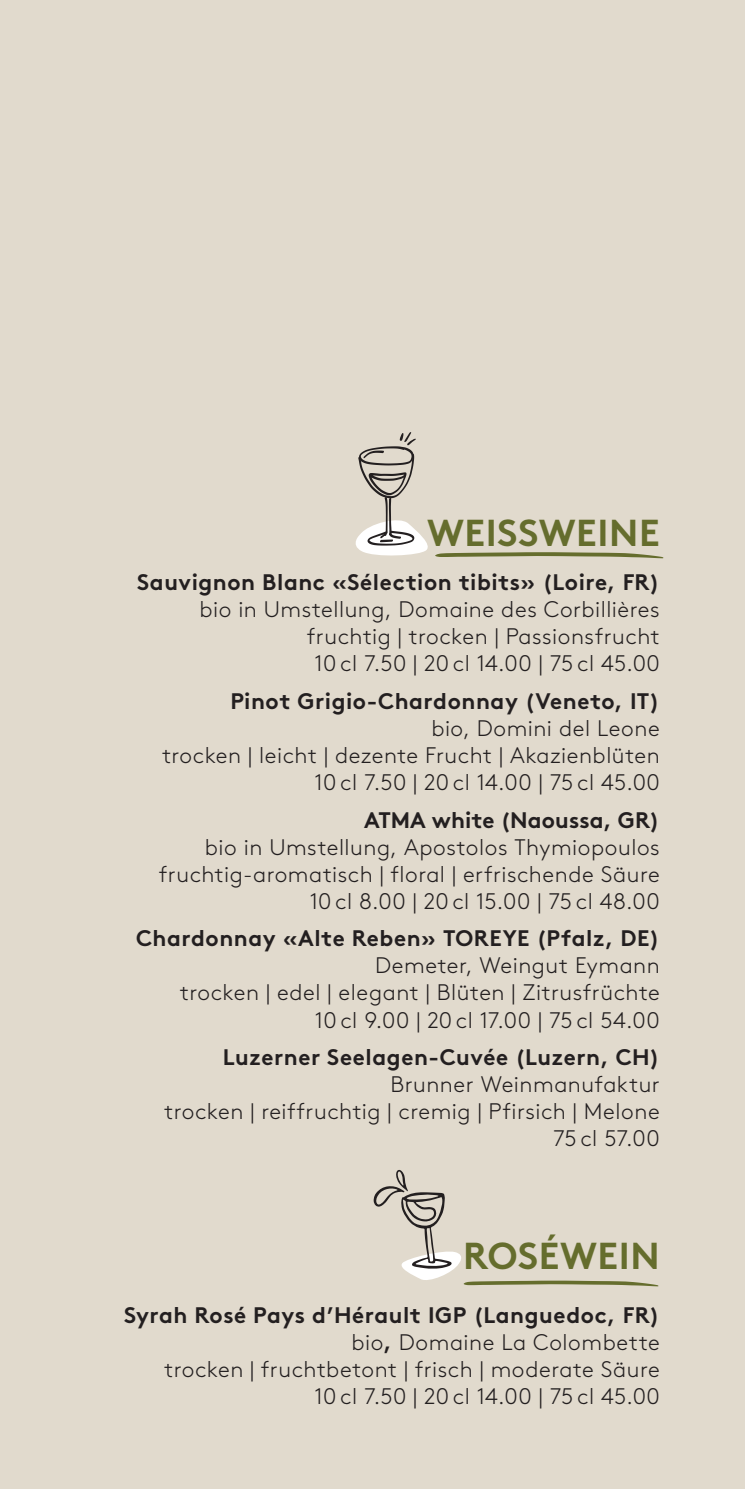
<style>
.page{position:relative;width:745px;height:1489px;background:#fff}
.page>*{position:absolute;margin:0;border:0;box-sizing:border-box;transform-origin:0 0}
.t1{font:700 37.5px "Brown Std";letter-spacing:.015em;color:#656d2d}
.t2{font:300 22.5px/27px "Brown Std";letter-spacing:.025em;color:#231f20;text-align:right}
.t3{font:700 22.5px "Brown Std";letter-spacing:.025em;color:#231f20}
.t4{font:700 22.5px "Brown Std";letter-spacing:.005em;color:#231f20}
.s1{font-weight:700}
</style>
<div class="page">
<div style="left:0;top:0;width:744px;height:1488px;background:#e1dacd"></div>
<svg style="left:373px;top:1169px;width:285px;height:117px"></svg>
<svg style="left:355px;top:432px;width:308px;height:126px"></svg>
<h1 class="t1" style="left:427px;top:509px;width:234px">WEISSWEINE</h1>
<p class="t3" style="left:137px;top:568px;width:523px">Sauvignon Blanc «Sélection tibits» (Loire, FR)</p>
<p class="t2" style="left:199px;top:596px;width:461px">bio in Umstellung, Domaine des Corbillières fruchtig | trocken | Passionsfrucht<br>10 cl 7.50 | 20 cl 14.00 | 75 cl 45.00</p>
<p class="t3" style="left:230px;top:687px;width:430px">Pinot Grigio-Chardonnay (Veneto, IT)</p>
<p class="t2" style="left:162px;top:715px;width:498px">bio, Domini del Leone<br>trocken | leicht | dezente Frucht | Akazienblüten<br>10 cl 7.50 | 20 cl 14.00 | 75 cl 45.00</p>
<p class="t4" style="left:364px;top:806px;width:297px">ATMA white (Naoussa, GR)</p>
<p class="t2" style="left:159px;top:833px;width:502px">bio in Umstellung, Apostolos Thymiopoulos fruchtig-aromatisch | floral | erfrischende Säure<br>10 cl 8.00 | 20 cl 15.00 | 75 cl 48.00</p>
<p class="t3" style="left:136px;top:924px;width:525px">Chardonnay «Alte Reben» TOREYE (Pfalz, DE)</p>
<p class="t2" style="left:180px;top:952px;width:480px">Demeter, Weingut Eymann<br>trocken | edel | elegant | Blüten | Zitrusfrüchte<br>10 cl 9.00 | 20 cl 17.00 | 75 cl 54.00</p>
<p class="t3" style="left:222px;top:1043px;width:438px">Luzerner Seelagen-Cuvée (Luzern, CH)</p>
<p class="t2" style="left:164px;top:1071px;width:496px">Brunner Weinmanufaktur<br>trocken | reiffruchtig | cremig | Pfirsich | Melone<br>75 cl 57.00</p>
<h1 class="t1" style="left:463px;top:1232px;width:198px">ROSÉWEIN</h1>
<p class="t2" style="left:124px;top:1301px;width:537px"><span class="s1">Syrah Rosé Pays d’Hérault IGP (Languedoc, FR) </span>bio<span class="s1">,</span> Domaine La Colombette<br>trocken | fruchtbetont | frisch | moderate Säure<br>10 cl 7.50 | 20 cl 14.00 | 75 cl 45.00</p>
</div>
